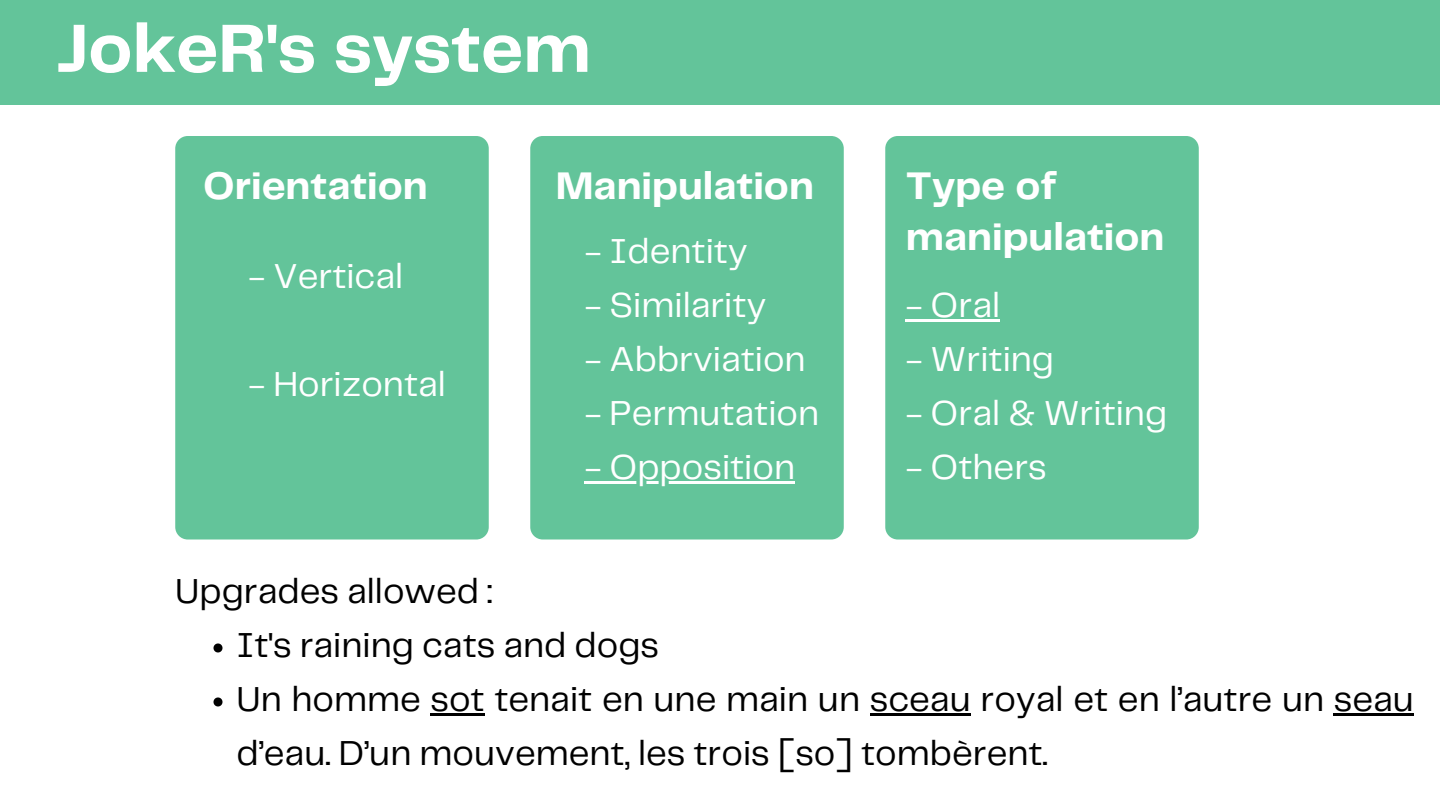
<style>
.page{position:relative;width:1440px;height:810px;background:#fff}
.page>*{position:absolute;margin:0;border:0;box-sizing:border-box;transform-origin:0 0}
.t1{font:700 70.7px "Telegraf";color:#fff}
.t2{font:700 40px/51.1px "Telegraf";color:#fff}
.t3{font:36px/54px "Telegraf";color:#000}
.t4{font:36px "Telegraf";color:#fff}
</style>
<div class="page">
<div style="left:0;top:0;width:1440px;height:104px;background:#63c49a"></div>
<div style="left:175px;top:136px;width:314px;height:404px;background:#63c49a;border-radius:12px"></div>
<div style="left:530px;top:136px;width:314px;height:404px;background:#63c49a;border-radius:12px"></div>
<div style="left:885px;top:136px;width:314px;height:404px;background:#63c49a;border-radius:12px"></div>
<hr style="left:906px;top:319px;width:94px;height:3px;background:#fff">
<hr style="left:585px;top:481px;width:210px;height:3px;background:#fff">
<svg style="left:214px;top:643px;width:9px;height:9px"></svg>
<svg style="left:214px;top:697px;width:9px;height:9px"></svg>
<hr style="left:430px;top:713px;width:55px;height:3px;background:#000">
<hr style="left:870px;top:713px;width:101px;height:3px;background:#000">
<hr style="left:1334px;top:713px;width:80px;height:3px;background:#000">
<h1 class="t1" style="left:56px;top:18px;width:536px">JokeR's system</h1>
<p class="t2" style="left:203px;top:162px;width:226px">Orientation</p>
<p class="t4" style="left:248px;top:260px;width:156px">- Vertical</p>
<p class="t4" style="left:248px;top:368px;width:199px">- Horizontal</p>
<p class="t3" style="left:175px;top:566px;width:319px">Upgrades allowed :</p>
<p class="t2" style="left:556px;top:162px;width:260px">Manipulation</p>
<p class="t2" style="left:906px;top:162px;width:260px">Type of manipulation</p>
<p class="t4" style="left:906px;top:290px;width:96px">- Oral</p>
<p class="t4" style="left:906px;top:344px;width:150px">- Writing</p>
<p class="t4" style="left:906px;top:398px;width:263px">- Oral &amp; Writing</p>
<p class="t4" style="left:906px;top:452px;width:143px">- Others</p>
<p class="t4" style="left:585px;top:236px;width:165px">- Identity</p>
<p class="t4" style="left:585px;top:290px;width:183px">- Similarity</p>
<p class="t4" style="left:585px;top:344px;width:223px">- Abbrviation</p>
<p class="t4" style="left:585px;top:398px;width:236px">- Permutation</p>
<p class="t4" style="left:585px;top:452px;width:212px">- Opposition</p>
<p class="t3" style="left:236px;top:620px;width:1179px">It's raining cats and dogs<br>Un homme sot tenait en une main un sceau royal et en l’autre un seau d’eau. D’un mouvement, les trois [so] tombèrent.</p>
</div>
